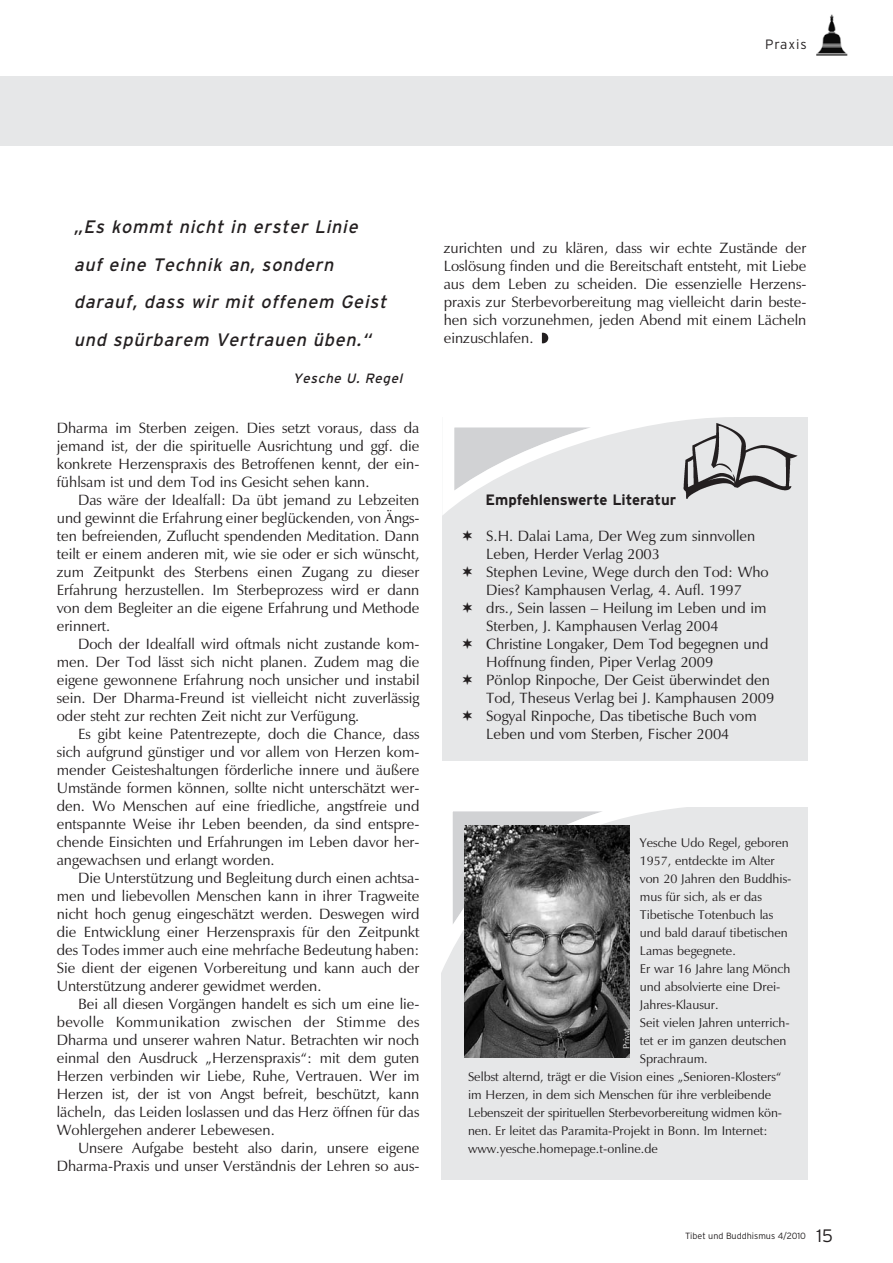
<style>
.page{position:relative;width:893px;height:1263px;background:#fff}
.page>*{position:absolute;margin:0;border:0;box-sizing:border-box;transform-origin:0 0}
.t1{font:italic 18px/37.5px "Interstate";color:#231f20}
.t2{font:15px/18px "Zapf Humanist 601 CS";color:#231f20;text-align:justify}
.t3{font:700 15px "Interstate";color:#231f20}
.t4{font:italic 13.5px "Interstate";color:#231f20}
.t5{font:300 13.5px "Interstate";letter-spacing:.065em;color:#231f20}
.t6{font:12.75px "Zapf Humanist 601 CS";color:#231f20}
.t7{font:300 9px "Interstate";color:#231f20}
.t8{font:9px "Zapf Humanist 601 CS";color:#fff}
.s1{font-size:18px}
</style>
<div class="page">
<img style="left:816px;top:14px;width:31px;height:42px">
<svg style="left:542px;top:333px;width:6px;height:10px"></svg>
<div style="left:442px;top:807px;width:366px;height:372px;background:#e6e7e8"></div>
<svg style="left:441px;top:807px;width:242px;height:167px"></svg>
<img style="left:465px;top:825px;width:164px;height:233px">
<div style="left:442px;top:417px;width:366px;height:344px;background:#e6e7e8"></div>
<img style="left:734px;top:430px;width:64px;height:61px">
<svg style="left:442px;top:417px;width:292px;height:98px"></svg>
<div style="left:0;top:76px;width:892px;height:69px;background:#e6e7e8"></div>
<p class="t5" style="left:765px;top:40px;width:43px">Praxis</p>
<p class="t1" style="left:74px;top:210px;width:318px">„Es kommt nicht in erster Linie auf eine Technik an, sondern darauf, dass wir mit offenem Geist und spürbarem Vertrauen üben.“</p>
<p class="t4" style="left:293px;top:373px;width:114px">Yesche U. Regel</p>
<p class="t2" style="left:57px;top:421px;width:364px">Dharma im Sterben zeigen. Dies setzt voraus, dass da jemand ist, der die spirituelle Ausrichtung und ggf. die konkrete Herzenspraxis des Betroffenen kennt, der ein&shy;fühlsam ist und dem Tod ins Gesicht sehen kann.</p>
<p class="t2" style="left:57px;top:493px;width:364px;text-indent:21px">Das wäre der Idealfall: Da übt jemand zu Lebzeiten und gewinnt die Erfahrung einer beglückenden, von Ängs&shy;ten befreienden, Zuflucht spendenden Meditation. Dann teilt er einem anderen mit, wie sie oder er sich wünscht, zum Zeitpunkt des Sterbens einen Zugang zu dieser Erfahrung herzustellen. Im Sterbeprozess wird er dann von dem Begleiter an die eigene Erfahrung und Methode erinnert.</p>
<p class="t2" style="left:57px;top:637px;width:364px;text-indent:21px">Doch der Idealfall wird oftmals nicht zustande kom&shy;men. Der Tod lässt sich nicht planen. Zudem mag die eigene gewonnene Erfahrung noch unsicher und instabil sein. Der Dharma-Freund ist vielleicht nicht zuverlässig oder steht zur rechten Zeit nicht zur Verfügung.</p>
<p class="t2" style="left:57px;top:727px;width:364px;text-indent:21px">Es gibt keine Patentrezepte, doch die Chance, dass sich aufgrund günstiger und vor allem von Herzen kom&shy;mender Geisteshaltungen förderliche innere und äußere Umstände formen können, sollte nicht unterschätzt wer&shy;den. Wo Menschen auf eine friedliche, angstfreie und entspannte Weise ihr Leben beenden, da sind entspre&shy;chende Einsichten und Erfahrungen im Leben davor her&shy;angewachsen und erlangt worden.</p>
<p class="t2" style="left:57px;top:871px;width:364px;text-indent:21px">Die Unterstützung und Begleitung durch einen achtsa&shy;men und liebevollen Menschen kann in ihrer Tragweite nicht hoch genug eingeschätzt werden. Deswegen wird die Entwicklung einer Herzenspraxis für den Zeitpunkt des Todes immer auch eine mehrfache Bedeutung haben:<br>Sie dient der eigenen Vorbereitung und kann auch der Unterstützung anderer gewidmet werden.</p>
<p class="t2" style="left:57px;top:997px;width:364px;text-indent:21px">Bei all diesen Vorgängen handelt es sich um eine lie&shy;bevolle Kommunikation zwischen der Stimme des Dharma und unserer wahren Natur. Betrachten wir noch einmal den Ausdruck „Herzenspraxis“: mit dem guten Herzen verbinden wir Liebe, Ruhe, Vertrauen. Wer im Herzen ist, der ist von Angst befreit, beschützt, kann lächeln, das Leiden loslassen und das Herz öffnen für das Wohlergehen anderer Lebewesen.</p>
<p class="t2" style="left:57px;top:1141px;width:364px;text-align:right">Unsere Aufgabe besteht also darin, unsere eigene<br>Dharma-Praxis und unser Verständnis der Lehren so aus-</p>
<p class="t2" style="left:444px;top:241px;width:364px">zurichten und zu klären, dass wir echte Zustände der Loslösung finden und die Bereitschaft entsteht, mit Liebe aus dem Leben zu scheiden. Die essenzielle Herzens&shy;praxis zur Sterbevorbereitung mag vielleicht darin beste&shy;hen sich vorzunehmen, jeden Abend mit einem Lächeln einzuschlafen.</p>
<p class="t3" style="left:486px;top:494px;width:192px">Empfehlenswerte Literatur</p>
<p class="t2" style="left:486px;top:529px;width:289px;text-align:left">S.H. Dalai Lama, Der Weg zum sinnvollen Leben, Herder Verlag 2003<br>Stephen Levine, Wege durch den Tod: Who Dies? Kamphausen Verlag, 4. Aufl. 1997<br>drs., Sein lassen – Heilung im Leben und im Sterben, J. Kamphausen Verlag 2004<br>Christine Longaker, Dem Tod begegnen und Hoffnung finden, Piper Verlag 2009<br>Pönlop Rinpoche, Der Geist überwindet den Tod, Theseus Verlag bei J. Kamphausen 2009<br>Sogyal Rinpoche, Das tibetische Buch vom Leben und vom Sterben, Fischer 2004</p>
<p class="t6" style="left:640px;top:837px;width:150px">Yesche Udo Regel, geboren</p>
<p class="t6" style="left:640px;top:855px;width:136px">1957, entdeckte im Alter</p>
<p class="t6" style="left:640px;top:873px;width:153px">von 20 Jahren den Buddhis-</p>
<p class="t6" style="left:640px;top:891px;width:124px">mus für sich, als er das</p>
<p class="t6" style="left:640px;top:909px;width:135px">Tibetische Totenbuch las</p>
<p class="t6" style="left:640px;top:927px;width:149px">und bald darauf tibetischen</p>
<p class="t6" style="left:640px;top:945px;width:98px">Lamas begegnete.</p>
<p class="t6" style="left:640px;top:963px;width:152px">Er war 16 Jahre lang Mönch</p>
<p class="t6" style="left:640px;top:981px;width:142px">und absolvierte eine Drei-</p>
<p class="t6" style="left:640px;top:999px;width:80px">Jahres-Klausur.</p>
<p class="t6" style="left:640px;top:1017px;width:151px">Seit vielen Jahren unterrich-</p>
<p class="t6" style="left:640px;top:1035px;width:148px">tet er im ganzen deutschen</p>
<p class="t6" style="left:640px;top:1053px;width:69px">Sprachraum.</p>
<p class="t6" style="left:468px;top:1071px;width:315px">Selbst alternd, trägt er die Vision eines „Senioren-Klosters“</p>
<p class="t6" style="left:468px;top:1089px;width:305px">im Herzen, in dem sich Menschen für ihre verbleibende</p>
<p class="t6" style="left:468px;top:1107px;width:316px">Lebenszeit der spirituellen Sterbevorbereitung widmen kön-</p>
<p class="t6" style="left:468px;top:1125px;width:301px">nen. Er leitet das Paramita-Projekt in Bonn. Im Internet:</p>
<p class="t6" style="left:468px;top:1143px;width:191px">www.yesche.homepage.t-online.de</p>
<p class="t8" style="left:622px;top:1049px;width:23px;rotate:-90deg">Privat</p>
<p class="t7" style="left:685px;top:1232px;width:149px">Tibet und Buddhismus 4/2010 <span class="s1">15</span></p>
</div>
